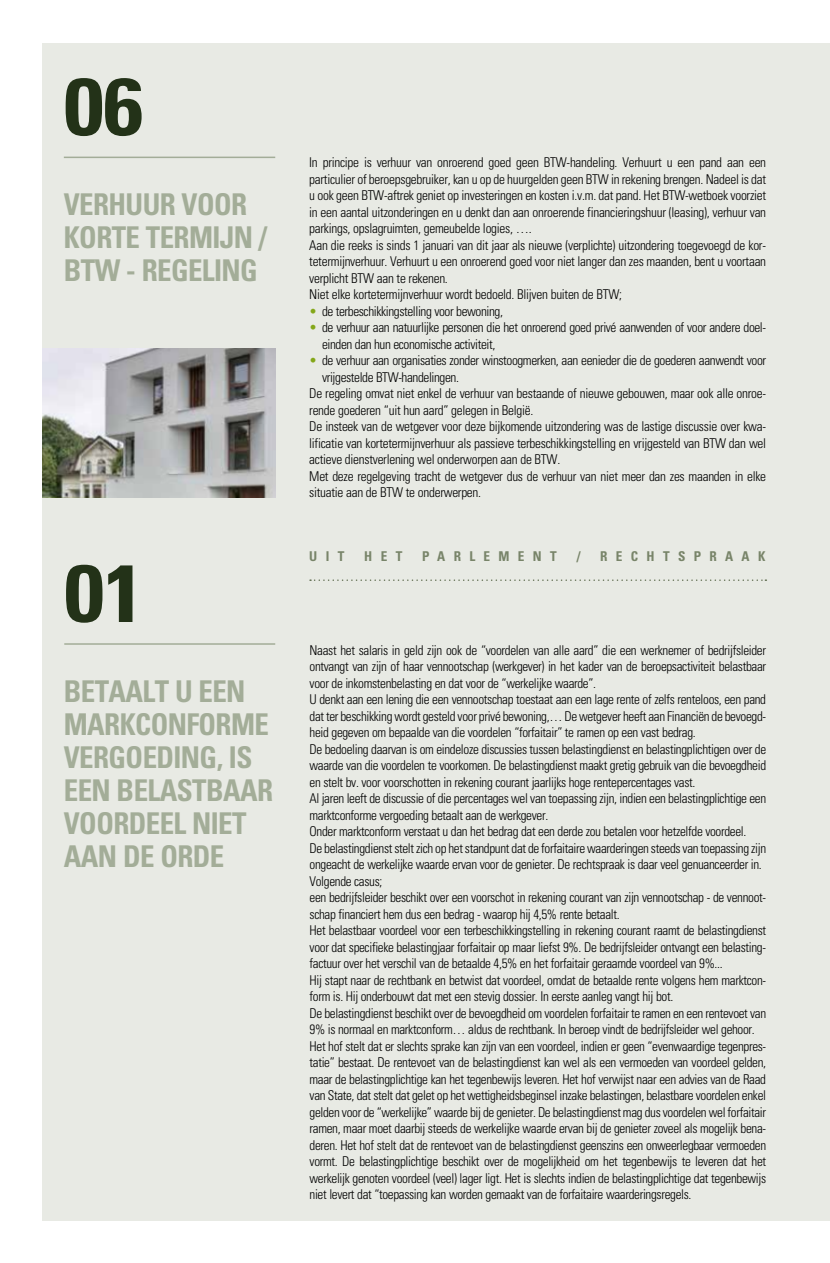
<style>
.page{position:relative;width:830px;height:1263px;background:#fff}
.page>*{position:absolute;margin:0;border:0;box-sizing:border-box;transform-origin:0 0}
.t1{font:700 condensed 81px "Univers";color:#233218;scale:1.11 1}
.t2{font:700 condensed 30px/33px "Univers";letter-spacing:-.02em;color:#a3ad98;scale:.96 1}
.t3{font:300 condensed 13.5px/16.5px "Univers";letter-spacing:-.025em;color:#000}
.t4{font:700 condensed 13.5px "Univers";letter-spacing:.63em;color:#788469}
.s1{color:#84a719}
</style>
<div class="page">
<div style="left:43px;top:43px;width:786px;height:1177px;background:#e8eae4"></div>
<img style="left:43px;top:349px;width:232px;height:148px">
<hr style="left:64px;top:643px;width:211px;height:2px;background:#a3ad98">
<svg style="left:310px;top:579px;width:456px;height:2px"></svg>
<hr style="left:64px;top:157px;width:211px;height:1px;background:#a3ad98">
<h1 class="t1" style="left:64px;top:57px;width:73px">06</h1>
<h2 class="t2" style="left:64px;top:188px;width:213px">VERHUUR VOOR<br>KORTE TERMIJN /<br>BTW - REGELING</h2>
<h1 class="t1" style="left:64px;top:543px;width:73px">01</h1>
<h2 class="t2" style="left:64px;top:674px;width:219px">BETAALT U EEN<br>MARKCONFORME<br>VERGOEDING, IS<br>EEN BELASTBAAR<br>VOORDEEL NIET<br>AAN DE ORDE</h2>
<p class="t3" style="left:309px;top:154px;width:458px">In principe is verhuur van onroerend goed geen BTW-handeling. Verhuurt u een pand aan een particulier of beroepsgebruiker, kan u op de huurgelden geen BTW in rekening brengen. Nadeel is dat u ook geen BTW-aftrek geniet op investeringen en kosten i.v.m. dat pand. Het BTW-wetboek voorziet in een aantal uitzonderingen en u denkt dan aan onroerende financieringshuur (leasing), verhuur van parkings, opslagruimten, gemeubelde logies, ….<br>Aan die reeks is sinds 1 januari van dit jaar als nieuwe (verplichte) uitzondering toegevoegd de kor&shy;tetermijnverhuur. Verhuurt u een onroerend goed voor niet langer dan zes maanden, bent u voortaan verplicht BTW aan te rekenen.<br>Niet elke kortetermijnverhuur wordt bedoeld. Blijven buiten de BTW;</p>
<p class="t3" style="left:309px;top:303px;width:195px"><span class="s1">•</span> de terbeschikkingstelling voor bewoning,</p>
<p class="t3" style="left:322px;top:319px;width:445px;text-indent:-13px"><span class="s1">•</span> de verhuur aan natuurlijke personen die het onroerend goed privé aanwenden of voor andere doel&shy;einden dan hun economische activiteit,</p>
<p class="t3" style="left:309px;top:352px;width:458px"><span class="s1">•</span> de verhuur aan organisaties zonder winstoogmerken, aan eenieder die de goederen aanwendt voor</p>
<p class="t3" style="left:322px;top:369px;width:138px">vrijgestelde BTW-handelingen.</p>
<p class="t3" style="left:309px;top:385px;width:458px">De regeling omvat niet enkel de verhuur van bestaande of nieuwe gebouwen, maar ook alle onroe-</p>
<p class="t3" style="left:309px;top:402px;width:225px">rende goederen “uit hun aard” gelegen in België.</p>
<p class="t3" style="left:309px;top:418px;width:458px">De insteek van de wetgever voor deze bijkomende uitzondering was de lastige discussie over kwa-</p>
<p class="t3" style="left:309px;top:435px;width:458px">lificatie van kortetermijnverhuur als passieve terbeschikkingstelling en vrijgesteld van BTW dan wel</p>
<p class="t3" style="left:309px;top:451px;width:252px">actieve dienstverlening wel onderworpen aan de BTW.</p>
<p class="t3" style="left:309px;top:468px;width:458px">Met deze regelgeving tracht de wetgever dus de verhuur van niet meer dan zes maanden in elke</p>
<p class="t3" style="left:309px;top:484px;width:173px">situatie aan de BTW te onderwerpen.</p>
<p class="t4" style="left:309px;top:548px;width:37px">UIT</p>
<p class="t4" style="left:364px;top:548px;width:39px">HET</p>
<p class="t4" style="left:422px;top:548px;width:136px">PARLEMENT</p>
<p class="t4" style="left:576px;top:548px;width:5px">/</p>
<p class="t4" style="left:600px;top:548px;width:166px">RECHTSPRAAK</p>
<p class="t3" style="left:309px;top:642px;width:458px">Naast het salaris in geld zijn ook de “voordelen van alle aard” die een werknemer of bedrijfsleider ontvangt van zijn of haar vennootschap (werkgever) in het kader van de beroepsactiviteit belastbaar voor de inkomstenbelasting en dat voor de “werkelijke waarde”.<br>U denkt aan een lening die een vennootschap toestaat aan een lage rente of zelfs renteloos, een pand dat ter beschikking wordt gesteld voor privé bewoning,… De wetgever heeft aan Financiën de bevoegd&shy;heid gegeven om bepaalde van die voordelen “forfaitair” te ramen op een vast bedrag.<br>De bedoeling daarvan is om eindeloze discussies tussen belastingdienst en belastingplichtigen over de waarde van die voordelen te voorkomen. De belastingdienst maakt gretig gebruik van die bevoegdheid en stelt bv. voor voorschotten in rekening courant jaarlijks hoge rentepercentages vast.<br>Al jaren leeft de discussie of die percentages wel van toepassing zijn, indien een belastingplichtige een marktconforme vergoeding betaalt aan de werkgever.<br>Onder marktconform verstaat u dan het bedrag dat een derde zou betalen voor hetzelfde voordeel.<br>De belastingdienst stelt zich op het standpunt dat de forfaitaire waarderingen steeds van toepassing zijn ongeacht de werkelijke waarde ervan voor de genieter. De rechtspraak is daar veel genuanceerder in.<br>Volgende casus;<br>een bedrijfsleider beschikt over een voorschot in rekening courant van zijn vennootschap - de vennoot&shy;schap financiert hem dus een bedrag - waarop hij 4,5% rente betaalt.<br>Het belastbaar voordeel voor een terbeschikkingstelling in rekening courant raamt de belastingdienst voor dat specifieke belastingjaar forfaitair op maar liefst 9%. De bedrijfsleider ontvangt een belasting&shy;factuur over het verschil van de betaalde 4,5% en het forfaitair geraamde voordeel van 9%...<br>Hij stapt naar de rechtbank en betwist dat voordeel, omdat de betaalde rente volgens hem marktcon&shy;form is. Hij onderbouwt dat met een stevig dossier. In eerste aanleg vangt hij bot.<br>De belastingdienst beschikt over de bevoegdheid om voordelen forfaitair te ramen en een rentevoet van 9% is normaal en marktconform… aldus de rechtbank. In beroep vindt de bedrijfsleider wel gehoor.<br>Het hof stelt dat er slechts sprake kan zijn van een voordeel, indien er geen “evenwaardige tegenpres&shy;tatie” bestaat. De rentevoet van de belastingdienst kan wel als een vermoeden van voordeel gelden, maar de belastingplichtige kan het tegenbewijs leveren. Het hof verwijst naar een advies van de Raad van State, dat stelt dat gelet op het wettigheidsbeginsel inzake belastingen, belastbare voordelen enkel gelden voor de “werkelijke” waarde bij de genieter. De belastingdienst mag dus voordelen wel forfaitair ramen, maar moet daarbij steeds de werkelijke waarde ervan bij de genieter zoveel als mogelijk bena&shy;deren. Het hof stelt dat de rentevoet van de belastingdienst geenszins een onweerlegbaar vermoeden vormt. De belastingplichtige beschikt over de mogelijkheid om het tegenbewijs te leveren dat het werkelijk genoten voordeel (veel) lager ligt. Het is slechts indien de belastingplichtige dat tegenbewijs niet levert dat “toepassing kan worden gemaakt van de forfaitaire waarderingsregels.</p>
</div>
